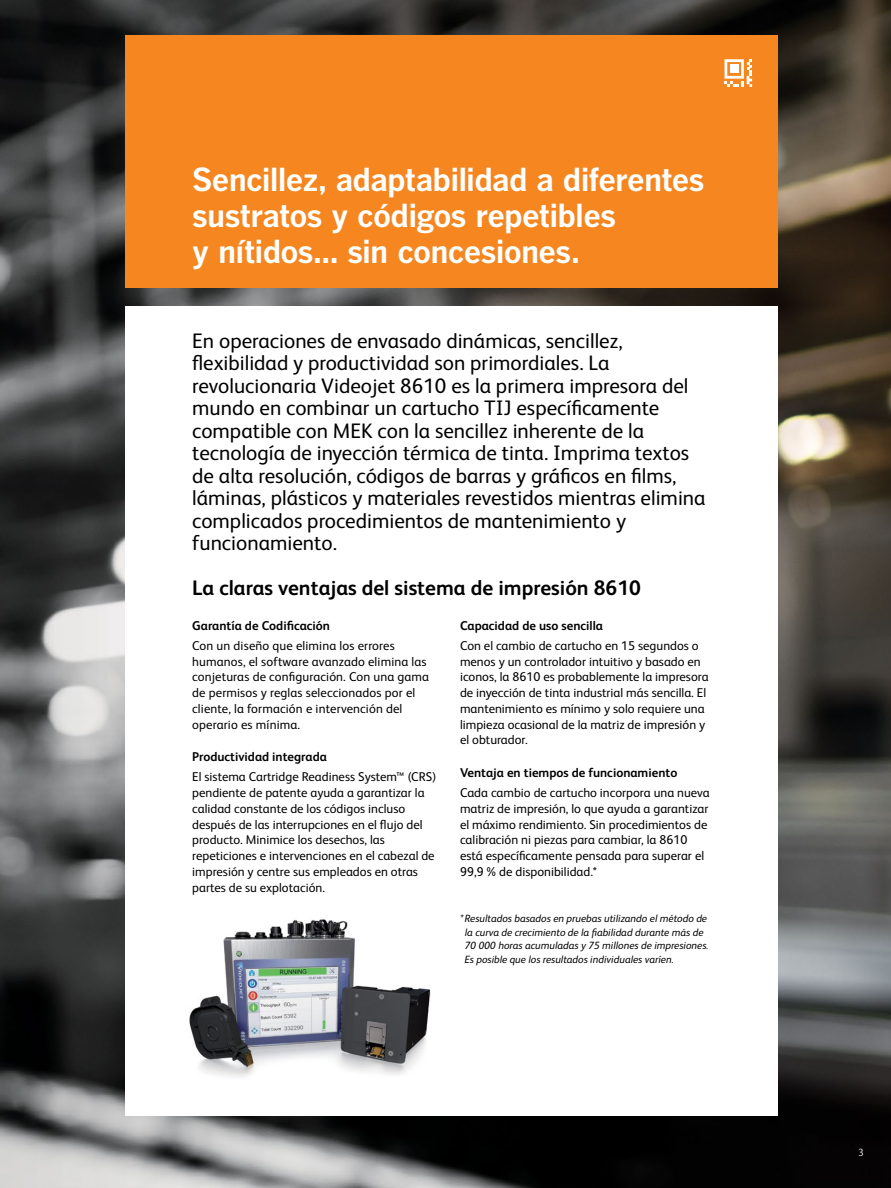
<style>
.page{position:relative;width:891px;height:1188px;background:#fff}
.page>*{position:absolute;margin:0;border:0;box-sizing:border-box;transform-origin:0 0}
.t1{font:700 31.5px/36px "Benton Gothic";letter-spacing:-.025em;color:#fff}
.t2{font:21px/22.5px "FS Albert Pro";color:#000}
.t3{font:700 21px "FS Albert Pro";color:#000}
.t4{font:12.75px/15.8px "FS Albert Pro";color:#000}
.t5{font:700 12.75px "FS Albert Pro";color:#000}
.t6{font:italic 10.5px/13.5px "FS Albert Pro";color:#000}
.t7{font:300 10.5px "FS Albert Pro";color:#fff}
</style>
<div class="page">
<img style="left:0;top:0;width:891px;height:1188px">
<div style="left:125px;top:306px;width:653px;height:810px;background:#fff"></div>
<div style="left:125px;top:36px;width:653px;height:252px;background:#f6861f"></div>
<svg style="left:725px;top:59px;width:27px;height:28px"></svg>
<img style="left:189px;top:919px;width:242px;height:158px">
<h1 class="t1" style="left:192px;top:162px;width:514px">Sencillez, adaptabilidad a diferentes sustratos y códigos repetibles<br>y nítidos... sin concesiones.</h1>
<p class="t2" style="left:192px;top:328px;width:515px">En operaciones de envasado dinámicas, sencillez, flexibilidad y productividad son primordiales. La revolucionaria Videojet 8610 es la primera impresora del mundo en combinar un cartucho TIJ específicamente compatible con MEK con la sencillez inherente de la tecnología de inyección térmica de tinta. Imprima textos de alta resolución, códigos de barras y gráficos en films, láminas, plásticos y materiales revestidos mientras elimina complicados procedimientos de mantenimiento y funcionamiento.</p>
<h2 class="t3" style="left:192px;top:573px;width:450px">La claras ventajas del sistema de impresión 8610</h2>
<p class="t5" style="left:192px;top:616px;width:139px">Garantía de Codificación</p>
<p class="t4" style="left:192px;top:637px;width:238px">Con un diseño que elimina los errores humanos, el software avanzado elimina las conjeturas de configuración. Con una gama de permisos y reglas seleccionados por el cliente, la formación e intervención del operario es mínima.</p>
<p class="t5" style="left:192px;top:748px;width:136px">Productividad integrada</p>
<p class="t4" style="left:192px;top:768px;width:246px">El sistema Cartridge Readiness System™ (CRS) pendiente de patente ayuda a garantizar la calidad constante de los códigos incluso después de las interrupciones en el flujo del producto. Minimice los desechos, las repeticiones e intervenciones en el cabezal de impresión y centre sus empleados en otras partes de su explotación.</p>
<p class="t5" style="left:460px;top:616px;width:144px">Capacidad de uso sencilla</p>
<p class="t4" style="left:460px;top:637px;width:250px">Con el cambio de cartucho en 15 segundos o menos y un controlador intuitivo y basado en iconos, la 8610 es probablemente la impresora de inyección de tinta industrial más sencilla. El mantenimiento es mínimo y solo requiere una limpieza ocasional de la matriz de impresión y el obturador.</p>
<p class="t5" style="left:460px;top:764px;width:219px">Ventaja en tiempos de funcionamiento</p>
<p class="t4" style="left:460px;top:784px;width:251px">Cada cambio de cartucho incorpora una nueva matriz de impresión, lo que ayuda a garantizar el máximo rendimiento. Sin procedimientos de calibración ni piezas para cambiar, la 8610 está específicamente pensada para superar el 99,9 % de disponibilidad.*</p>
<p class="t6" style="left:465px;top:911px;width:245px;text-indent:-5px">*Resultados basados en pruebas utilizando el método de la curva de crecimiento de la fiabilidad durante más de 70 000 horas acumuladas y 75 millones de impresiones.<br>Es posible que los resultados individuales varíen.</p>
<p class="t7" style="left:858px;top:1145px;width:7px">3</p>
</div>
